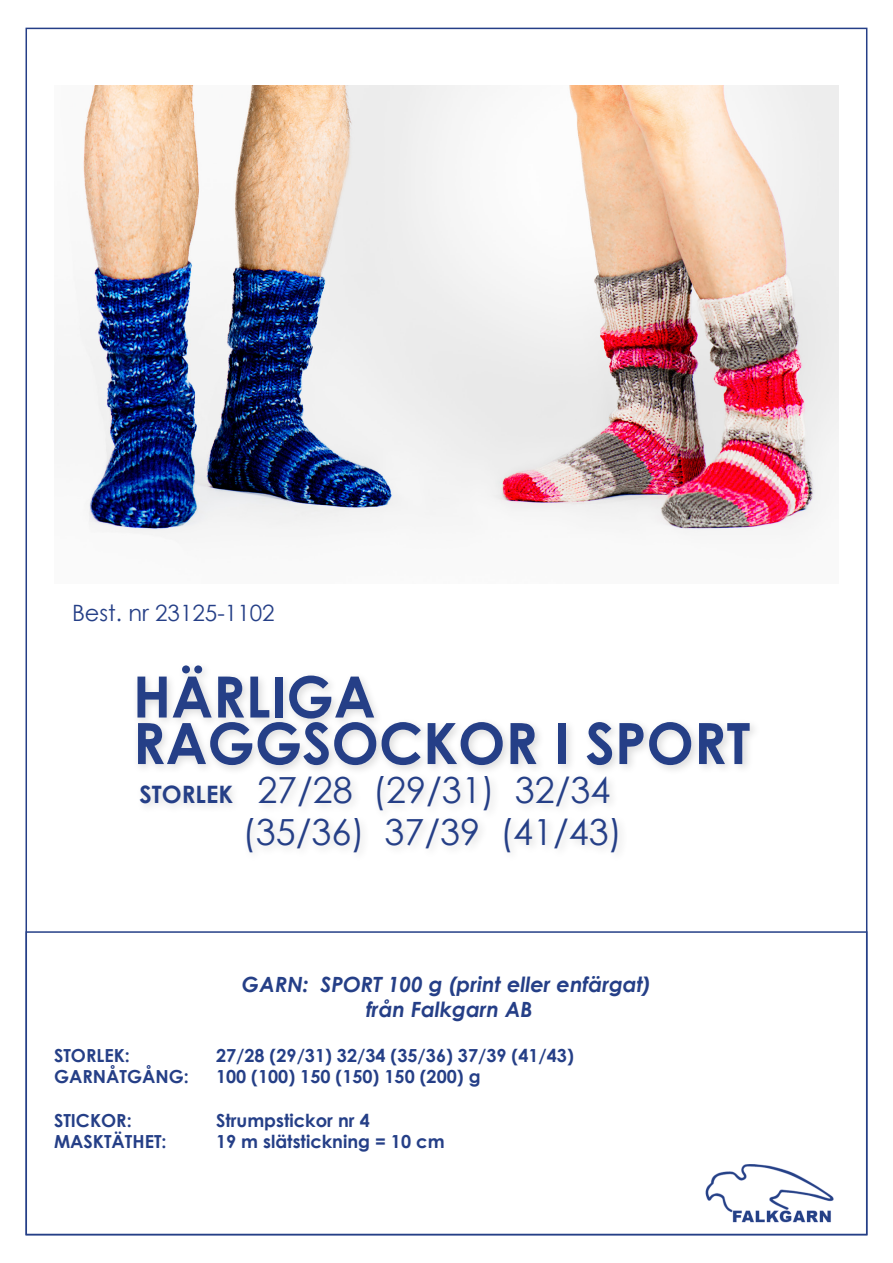
<style>
.page{position:relative;width:893px;height:1263px;background:#fff}
.page>*{position:absolute;margin:0;border:0;box-sizing:border-box;transform-origin:0 0}
.t1{font:700 57px/46.5px "Century Gothic";color:#253f87}
.t2{font:36px/42px "Century Gothic";color:#253f87}
.t3{font:22.5px "Century Gothic";color:#253f87}
.t4{font:italic 700 21px/25.2px "Century Gothic";color:#253f87;text-align:center}
.t5{font:700 18px "Century Gothic";color:#253f87}
.s1{font-weight:700;font-size:24px}
</style>
<div class="page">
<img style="left:687px;top:1141px;width:181px;height:95px">
<img style="left:57px;top:85px;width:782px;height:455px">
<div style="left:132px;top:660px;width:629px;height:203px;background:#000;opacity:.15"></div>
<div style="left:26px;top:931px;width:841px;height:304px;border:2px solid #253f87"></div>
<p class="t3" style="left:72px;top:599px;width:204px">Best. nr 23125-1102</p>
<h1 class="t1" style="left:133px;top:672px;width:619px">HÄRLIGA<br>RAGGSOCKOR I SPORT</h1>
<h2 class="t2" style="left:243px;top:768px;width:381px;text-indent:-103px"><span class="s1">STORLEK</span> 27/28 (29/31) 32/34 (35/36) 37/39 (41/43)</h2>
<p class="t4" style="left:242px;top:971px;width:411px">GARN: SPORT 100 g (print eller enfärgat) från Falkgarn AB</p>
<p class="t5" style="left:54px;top:1044px;width:77px">STORLEK:</p>
<p class="t5" style="left:216px;top:1044px;width:359px">27/28 (29/31) 32/34 (35/36) 37/39 (41/43)</p>
<p class="t5" style="left:54px;top:1065px;width:137px">GARNÅTGÅNG:</p>
<p class="t5" style="left:216px;top:1065px;width:266px">100 (100) 150 (150) 150 (200) g</p>
<p class="t5" style="left:54px;top:1109px;width:79px">STICKOR:</p>
<p class="t5" style="left:216px;top:1109px;width:155px">Strumpstickor nr 4</p>
<p class="t5" style="left:54px;top:1130px;width:114px">MASKTÄTHET:</p>
<p class="t5" style="left:216px;top:1130px;width:230px">19 m slätstickning = 10 cm</p>
</div>
